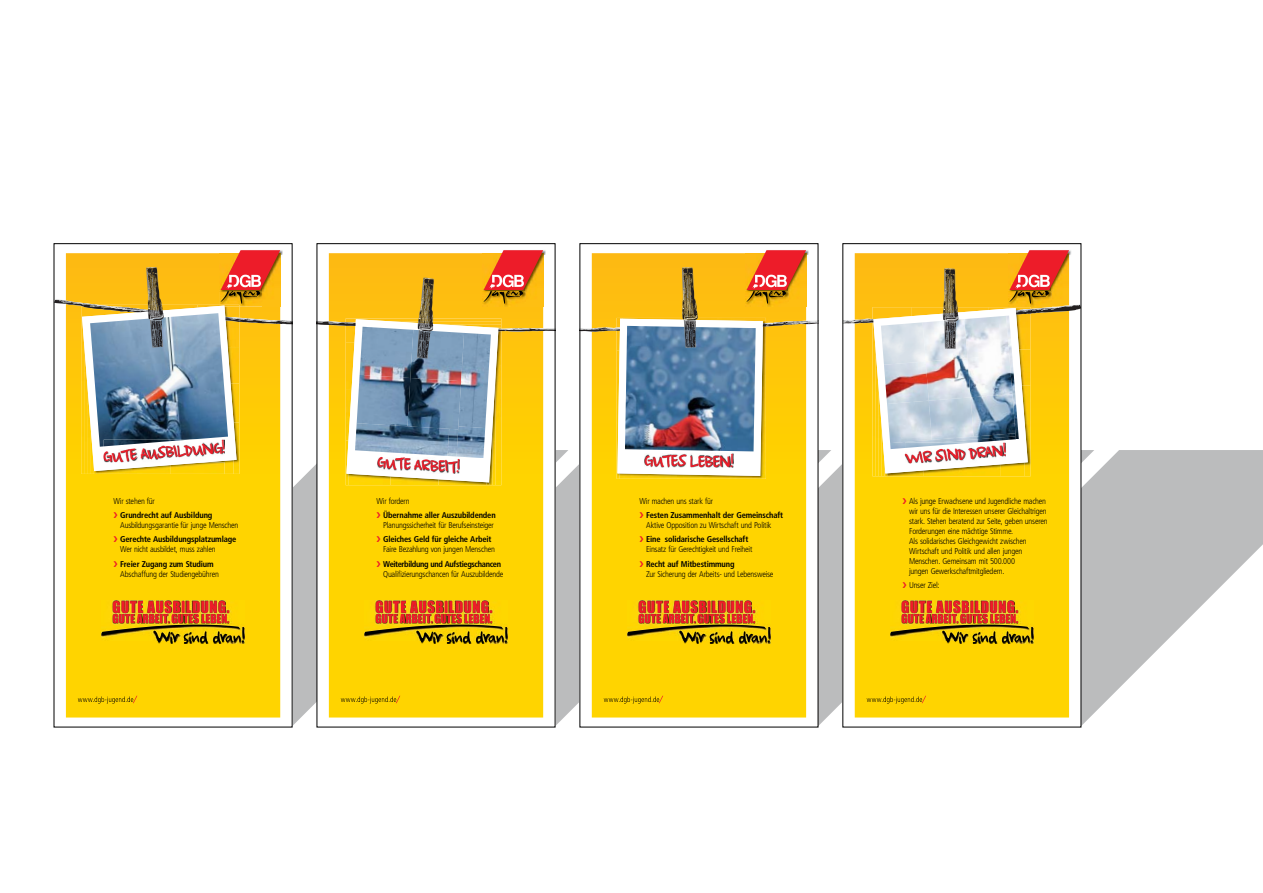
<style>
.page{position:relative;width:1263px;height:893px;background:#fff}
.page>*{position:absolute;margin:0;border:0;box-sizing:border-box;transform-origin:0 0}
.t1{font:16.8px "Ampersand";color:#ed1c29}
.t2{font:300 condensed 8.4px/10.1px "Frutiger LT Std";letter-spacing:-.025em;color:#000;text-align:right}
.t3{font:700 condensed 8.4px/14.2px "Frutiger LT Std";letter-spacing:-.02em;color:#000}
.t4{font:700 condensed 8.4px/14.2px "Frutiger LT Std";letter-spacing:-.045em;color:#000;text-align:center}
.s1{font-weight:300}
.s2{color:#ed1c29}
.s3{font-weight:700}
</style>
<div class="page">
<svg style="left:292px;top:450px;width:25px;height:277px;background:#bbbcbd"></svg>
<svg style="left:555px;top:450px;width:24px;height:277px;background:#bfc0c1"></svg>
<svg style="left:818px;top:450px;width:24px;height:277px;background:#bfc0c0"></svg>
<svg style="left:1081px;top:450px;width:182px;height:277px;fill:#bbbcbd"></svg>
<div style="left:65px;top:471px;width:216px;height:247px;background:#ffd400"></div>
<svg style="left:78px;top:696px;width:59px;height:8px"></svg>
<img style="left:102px;top:601px;width:142px;height:43px">
<img style="left:233px;top:471px;width:6px;height:3px">
<img style="left:225px;top:471px;width:8px;height:3px">
<img style="left:171px;top:471px;width:54px;height:3px">
<img style="left:132px;top:471px;width:39px;height:3px">
<img style="left:96px;top:471px;width:36px;height:3px">
<svg style="left:56px;top:250px;width:234px;height:221px"></svg>
<div style="left:329px;top:485px;width:214px;height:232px;background:#ffd400"></div>
<svg style="left:341px;top:696px;width:59px;height:8px"></svg>
<img style="left:365px;top:601px;width:142px;height:43px">
<svg style="left:319px;top:250px;width:234px;height:235px"></svg>
<div style="left:591px;top:476px;width:216px;height:242px;background:#ffd400"></div>
<svg style="left:604px;top:696px;width:59px;height:8px"></svg>
<img style="left:627px;top:601px;width:143px;height:43px">
<img style="left:760px;top:476px;width:6px;height:3px">
<img style="left:619px;top:476px;width:141px;height:3px">
<svg style="left:581px;top:250px;width:235px;height:226px"></svg>
<div style="left:854px;top:473px;width:216px;height:245px;background:#ffd400"></div>
<svg style="left:867px;top:696px;width:59px;height:8px"></svg>
<img style="left:890px;top:601px;width:143px;height:43px">
<img style="left:1025px;top:473px;width:5px;height:3px">
<img style="left:1001px;top:473px;width:24px;height:3px">
<img style="left:962px;top:473px;width:39px;height:3px">
<img style="left:923px;top:473px;width:39px;height:3px">
<img style="left:887px;top:473px;width:36px;height:3px">
<svg style="left:844px;top:250px;width:235px;height:223px"></svg>
<h1 class="t1" style="left:102px;top:449px;width:124px;rotate:-5deg">GUTE AUSBILDUNG!</h1>
<p class="t3" style="left:114px;top:494px;width:100px"><span class="s1">Wir stehen für<br></span><span class="s2">❯</span> Grundrecht auf Ausbildung</p>
<p class="t2" style="left:114px;top:518px;width:126px;line-height:14.2px">Ausbildungsgarantie für junge Menschen<br><span class="s2">❯</span> <span class="s3">Gerechte Ausbildungsplatzumlage</span></p>
<p class="t2" style="left:114px;top:542px;width:104px;line-height:14.2px">Wer nicht ausbildet, muss zahlen<br><span class="s2">❯</span> <span class="s3">Freier Zugang zum Studium</span></p>
<p class="t2" style="left:120px;top:569px;width:100px">Abschaffung der Studiengebühren</p>
<h1 class="t1" style="left:378px;top:453px;width:84px;rotate:4deg">GUTE ARBEIT!</h1>
<p class="t3" style="left:376px;top:494px;width:121px"><span class="s1">Wir fordern<br></span><span class="s2">❯</span> Übernahme aller Auszubildenden</p>
<p class="t2" style="left:376px;top:518px;width:119px;line-height:14.2px">Planungssicherheit für Berufseinsteiger<br><span class="s2">❯</span> <span class="s3">Gleiches Geld für gleiche Arbeit</span></p>
<p class="t4" style="left:376px;top:542px;width:126px"><span class="s1">Faire Bezahlung von jungen Menschen<br></span><span class="s2">❯</span> Weiterbildung und Aufstiegschancen</p>
<p class="t2" style="left:383px;top:569px;width:122px">Qualifizierungschancen für Auszubildende</p>
<h1 class="t1" style="left:644px;top:452px;width:91px;rotate:1deg">GUTES LEBEN!</h1>
<p class="t3" style="left:639px;top:494px;width:145px"><span class="s1">Wir machen uns stark für<br></span><span class="s2">❯</span> Festen Zusammenhalt der Gemeinschaft</p>
<p class="t2" style="left:639px;top:518px;width:133px;line-height:14.2px;text-align:left;text-indent:7px">Aktive Opposition zu Wirtschaft und Politik <span class="s2">❯</span> <span class="s3">Eine solidarische Gesellschaft</span></p>
<p class="t2" style="left:639px;top:542px;width:114px;line-height:14.2px;text-align:left;text-indent:7px">Einsatz für Gerechtigkeit und Freiheit <span class="s2">❯</span> <span class="s3">Recht auf Mitbestimmung</span></p>
<p class="t2" style="left:646px;top:569px;width:129px">Zur Sicherung der Arbeits- und Lebensweise</p>
<h1 class="t1" style="left:904px;top:450px;width:104px;rotate:-5deg">WIR SIND DRAN!</h1>
<p class="t2" style="left:909px;top:496px;width:140px;text-align:left;text-indent:-7px"><span class="s2">❯</span> Als junge Erwachsene und Jugendliche machen wir uns für die Interessen unserer Gleichaltrigen stark. Stehen beratend zur Seite, geben unseren Forderungen eine mächtige Stimme.<br>Als solidarisches Gleichgewicht zwischen Wirtschaft und Politik und allen jungen Menschen. Gemeinsam mit 500.000<br>jungen Gewerkschaftmitgliedern.</p>
<p class="t2" style="left:902px;top:581px;width:39px"><span class="s2">❯</span> Unser Ziel:</p>
</div>
